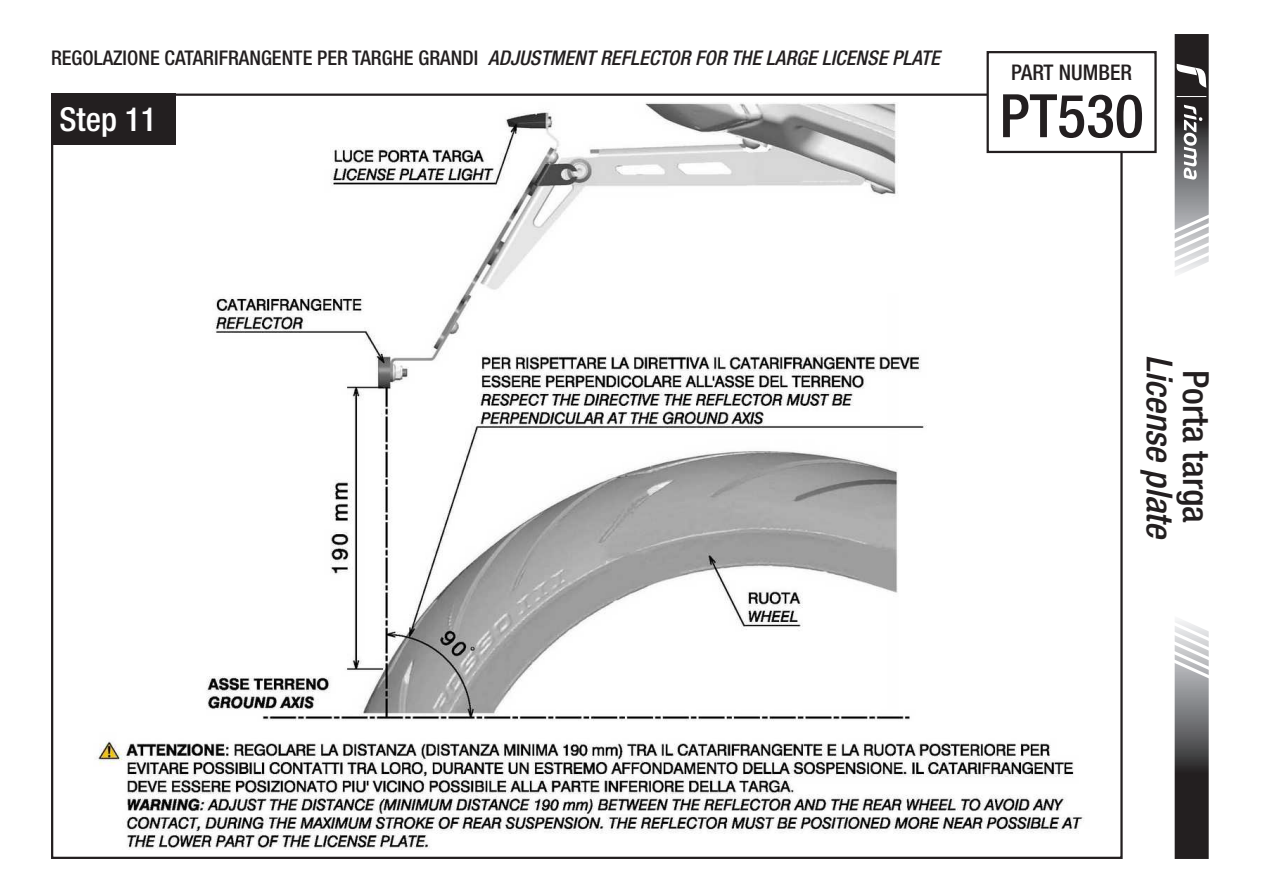
<style>
.page{position:relative;width:1263px;height:893px;background:#fff}
.page>*{position:absolute;margin:0;border:0;box-sizing:border-box;transform-origin:0 0}
.t1{font:500 condensed 60px "Helvetica Neue LT Std";color:#231f20}
.t2{font:italic 500 condensed 36px "Helvetica Neue LT Std";color:#231f20}
.t3{font:500 condensed 36px "Helvetica Neue LT Std";color:#231f20}
.t4{font:500 condensed 33px "Helvetica Neue LT Std";color:#fff}
.t5{font:500 condensed 21.6px "Helvetica Neue LT Std";color:#231f20}
.t6{font:italic 500 condensed 20.4px "Helvetica Neue LT Std";color:#231f20}
.s1{font-style:normal}
</style>
<div class="page">
<img style="left:98px;top:103px;width:998px;height:746px">
<div style="left:51px;top:94px;width:124px;height:51px;background:#231f20"></div>
<svg style="left:1174px;top:620px;width:35px;height:239px;background:#706f70"></svg>
<svg style="left:1174px;top:34px;width:35px;height:240px"></svg>
<div style="left:988px;top:52px;width:167px;height:100px;background:#fff"></div>
<div style="left:986px;top:51px;width:171px;height:102px;border:2px solid #231f20"></div>
<p class="t6" style="left:51px;top:46px;width:890px"><span class="s1">REGOLAZIONE CATARIFRANGENTE PER TARGHE GRANDI</span> ADJUSTMENT REFLECTOR FOR THE LARGE LICENSE PLATE</p>
<h3 class="t4" style="left:60px;top:99px;width:99px">Step 11</h3>
<p class="t5" style="left:1011px;top:59px;width:122px">PART NUMBER</p>
<h1 class="t1" style="left:999px;top:80px;width:146px">PT530</h1>
<h2 class="t2" style="left:1181px;top:355px;width:187px;rotate:90deg">License plate</h2>
<h2 class="t3" style="left:1217px;top:370px;width:155px;rotate:90deg">Porta targa</h2>
</div>
